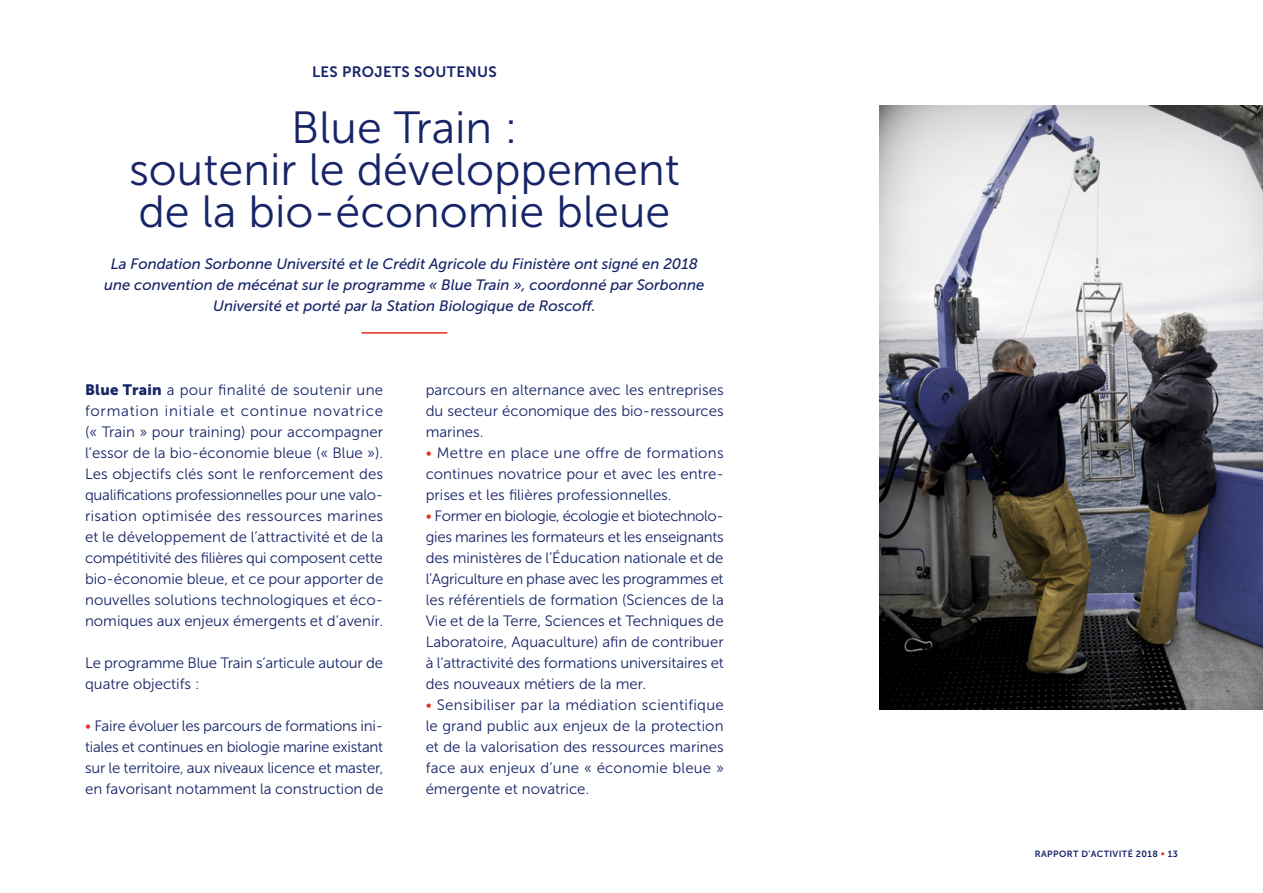
<style>
.page{position:relative;width:1263px;height:893px;background:#fff}
.page>*{position:absolute;margin:0;border:0;box-sizing:border-box;transform-origin:0 0}
.t1{font:45px/42px "Museo Sans 300";color:#172468;text-align:center}
.t2{font:15px/21px "Museo Sans 300";color:#172468;text-align:justify}
.t3{font:italic 15px/21px "Museo Sans 500";color:#172468;text-align:center}
.t4{font:15px "Museo Sans 700";letter-spacing:.025em;color:#172468}
.t5{font:9px "Museo Sans 700";letter-spacing:.04em;color:#172468}
.s1{font-family:"Museo Sans 900"}
.s2{color:#e73027}
</style>
<div class="page">
<hr style="left:361px;top:332px;width:86px;height:2px;background:#e73027">
<img style="left:880px;top:106px;width:383px;height:604px">
<p class="t4" style="left:312px;top:64px;width:186px">LES PROJETS SOUTENUS</p>
<h1 class="t1" style="left:129px;top:106px;width:552px">Blue Train :<br>soutenir le développement de la bio-économie bleue</h1>
<p class="t3" style="left:104px;top:253px;width:602px">La Fondation Sorbonne Université et le Crédit Agricole du Finistère ont signé en 2018 une convention de mécénat sur le programme « Blue Train », coordonné par Sorbonne<br>Université et porté par la Station Biologique de Roscoff.</p>
<p class="t2" style="left:85px;top:379px;width:300px"><span class="s1">Blue Train</span> a pour finalité de soutenir une formation initiale et continue novatrice (« Train » pour training) pour accompagner l’essor de la bio-économie bleue (« Blue »).<br>Les objectifs clés sont le renforcement des qualifications professionnelles pour une valo&shy;risation optimisée des ressources marines et le développement de l’attractivité et de la compétitivité des filières qui composent cette bio-économie bleue, et ce pour apporter de nouvelles solutions technologiques et éco&shy;nomiques aux enjeux émergents et d’avenir.</p>
<p class="t2" style="left:85px;top:652px;width:300px">Le programme Blue Train s’articule autour de quatre objectifs :</p>
<p class="t2" style="left:85px;top:715px;width:300px"><span class="s2">•</span> Faire évoluer les parcours de formations ini&shy;tiales et continues en biologie marine existant sur le territoire, aux niveaux licence et master, en favorisant notamment la construction de</p>
<p class="t2" style="left:426px;top:379px;width:300px">parcours en alternance avec les entreprises du secteur économique des bio- ressources marines.</p>
<p class="t2" style="left:426px;top:442px;width:300px"><span class="s2">•</span> Mettre en place une offre de formations continues novatrice pour et avec les entre&shy;prises et les filières professionnelles.</p>
<p class="t2" style="left:426px;top:505px;width:300px"><span class="s2">•</span> Former en biologie, écologie et biotechnolo&shy;gies marines les formateurs et les enseignants des ministères de l’Éducation nationale et de l’Agriculture en phase avec les programmes et les référentiels de formation (Sciences de la Vie et de la Terre, Sciences et Techniques de Laboratoire, Aquaculture) afin de contribuer à l’attractivité des formations universitaires et des nouveaux métiers de la mer.</p>
<p class="t2" style="left:426px;top:694px;width:300px"><span class="s2">•</span> Sensibiliser par la médiation scientifique le grand public aux enjeux de la protection et de la valorisation des ressources marines face aux enjeux d’une « économie bleue » émergente et novatrice.</p>
<p class="t5" style="left:1035px;top:849px;width:144px">RAPPORT D’ACTIVITÉ 2018 <span class="s2">•</span> 13</p>
</div>
